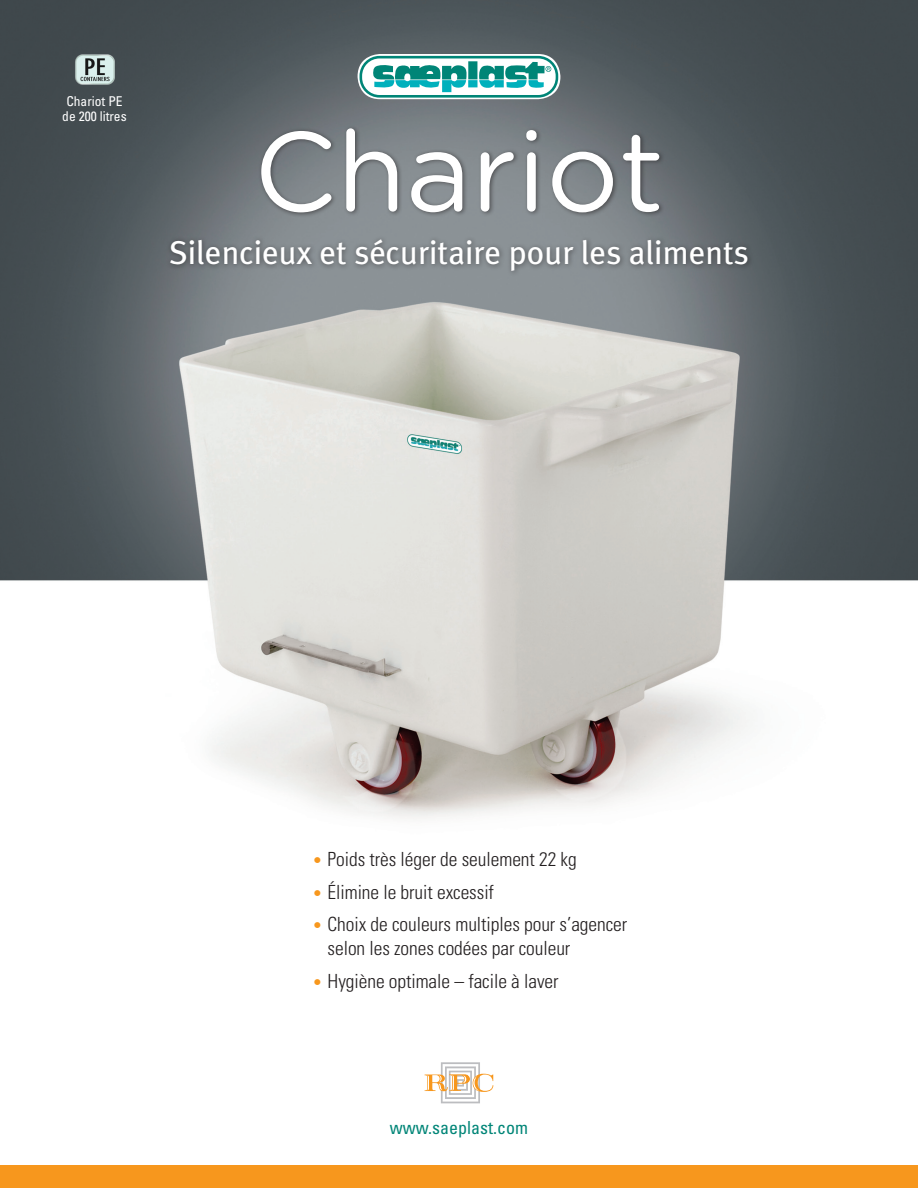
<style>
.page{position:relative;width:918px;height:1188px;background:#fff}
.page>*{position:absolute;margin:0;border:0;box-sizing:border-box;transform-origin:0 0}
.t1{font:112.5px "Gotham Rounded";color:#fff}
.t2{font:33px "Meta Plus";color:#fff}
.t3{font:300 condensed 19.5px/24px "Univers";letter-spacing:-.005em;color:#231f20}
.t4{font:condensed 18px "Univers";color:#008577}
.t5{font:condensed 13.5px/15px "Univers";color:#fff;text-align:center}
.s1{font-size:16.5px;color:#f7971d}
</style>
<div class="page">
<img style="left:0;top:0;width:918px;height:819px">
<div style="left:258px;top:125px;width:407px;height:93px;background:#231f20;opacity:.55"></div>
<div style="left:166px;top:235px;width:587px;height:42px;background:#231f20;opacity:.55"></div>
<div style="left:0;top:1165px;width:918px;height:23px;background:#f7971d"></div>
<svg style="left:425px;top:1062px;width:68px;height:41px"></svg>
<img style="left:75px;top:54px;width:40px;height:31px">
<svg style="left:358px;top:54px;width:202px;height:45px"></svg>
<div style="left:361px;top:57px;width:196px;height:39px;background:#fff;border-radius:19px"></div>
<div style="left:360px;top:56px;width:198px;height:42px;border:3px solid #008577;border-radius:19px"></div>
<svg style="left:373px;top:57px;width:178px;height:35px"></svg>
<p class="t5" style="left:62px;top:93px;width:66px">Chariot PE de 200 litres</p>
<h1 class="t1" style="left:254px;top:94px;width:412px">Chariot</h1>
<h2 class="t2" style="left:169px;top:234px;width:581px">Silencieux et sécuritaire pour les aliments</h2>
<p class="t3" style="left:313px;top:847px;width:266px"><span class="s1">•</span> Poids très léger de seulement 22 kg</p>
<p class="t3" style="left:313px;top:880px;width:183px"><span class="s1">•</span> Élimine le bruit excessif</p>
<p class="t3" style="left:328px;top:912px;width:301px;text-indent:-15px"><span class="s1">•</span> Choix de couleurs multiples pour s’agencer selon les zones codées par couleur</p>
<p class="t3" style="left:313px;top:969px;width:247px"><span class="s1">•</span> Hygiène optimale – facile à laver</p>
<p class="t4" style="left:390px;top:1116px;width:140px">www.saeplast.com</p>
</div>
